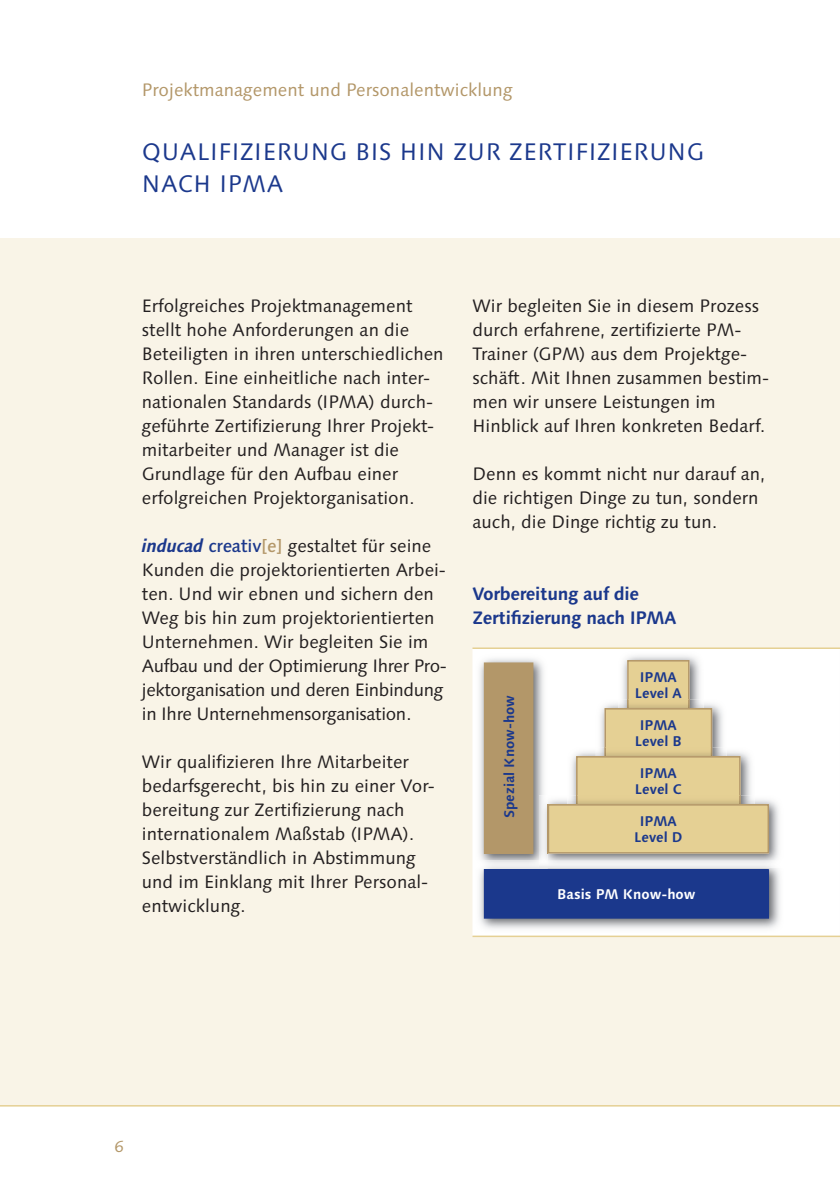
<style>
.page{position:relative;width:840px;height:1191px;background:#fff}
.page>*{position:absolute;margin:0;border:0;box-sizing:border-box;transform-origin:0 0}
.t1{font:24px/32px "Linotype Syntax";letter-spacing:.03em;color:#1b388c}
.t2{font:18px/24px "Linotype Syntax";color:#231f20}
.t3{font:700 18px/24px "Linotype Syntax";letter-spacing:-.02em;color:#1b388c}
.t4{font:18px "Linotype Syntax";color:#b39769}
.t5{font:16px "Linotype Syntax";color:#b39769}
.t6{font:700 14px/16px "Linotype Syntax";color:#1b388c;text-align:center}
.t7{font:700 14px "Linotype Syntax";color:#fff}
.s1{font-weight:700;font-style:italic;color:#1b388c}
.s2{font-weight:500;color:#1b388c}
.s3{font-weight:500;color:#b39769}
</style>
<div class="page">
<div style="left:0;top:238px;width:839px;height:868px;background:#f9f4e7"></div>
<hr style="left:0;top:1105px;width:839px;height:1px;background:#e5d094">
<div style="left:472px;top:649px;width:367px;height:286px;background:#fff"></div>
<img style="left:618px;top:651px;width:85px;height:9px">
<img style="left:547px;top:795px;width:235px;height:65px">
<svg style="left:547px;top:660px;width:221px;height:193px;background:#e9dbb6"></svg>
<img style="left:475px;top:654px;width:72px;height:206px">
<img style="left:547px;top:804px;width:1px;height:49px">
<div style="left:484px;top:663px;width:48px;height:190px;background:#b39769"></div>
<div style="left:483px;top:662px;width:50px;height:192px;border:2px solid #b39769"></div>
<img style="left:475px;top:868px;width:307px;height:65px">
<img style="left:475px;top:860px;width:307px;height:8px">
<svg style="left:538px;top:860px;width:9px;height:8px"></svg>
<div style="left:484px;top:870px;width:283px;height:48px;background:#1b388c"></div>
<div style="left:483px;top:869px;width:285px;height:49px;border:2px solid #1b388c"></div>
<hr style="left:472px;top:647px;width:367px;height:2px;background:#e5d094">
<hr style="left:472px;top:935px;width:367px;height:2px;background:#e5d094">
<p class="t4" style="left:142px;top:81px;width:372px">Projektmanagement und Personalentwicklung</p>
<h1 class="t1" style="left:142px;top:137px;width:563px">QUALIFIZIERUNG BIS HIN ZUR ZERTIFIZIERUNG<br>NACH IPMA</h1>
<p class="t2" style="left:142px;top:295px;width:303px">Erfolgreiches Projektmanagement stellt hohe Anforderungen an die Beteiligten in ihren unterschiedlichen Rollen. Eine einheitliche nach inter&shy;nationalen Standards (IPMA) durch&shy;geführte Zertifizierung Ihrer Projekt&shy;mitarbeiter und Manager ist die Grundlage für den Aufbau einer erfolgreichen Projektorganisation.</p>
<p class="t2" style="left:142px;top:535px;width:306px"><span class="s1">inducad</span> <span class="s2">creativ</span><span class="s3">[e]</span> gestaltet für seine Kunden die projektorientierten Arbei&shy;ten. Und wir ebnen und sichern den Weg bis hin zum projektorientierten Unternehmen. Wir begleiten Sie im Aufbau und der Optimierung Ihrer Pro&shy;jektorganisation und deren Einbindung in Ihre Unternehmensorganisation.</p>
<p class="t2" style="left:142px;top:751px;width:294px">Wir qualifizieren Ihre Mitarbeiter bedarfsgerecht, bis hin zu einer Vor&shy;bereitung zur Zerti fizierung nach internationalem Maßstab (IPMA).<br>Selbstverständlich in Abstimmung und im Einklang mit Ihrer Personal&shy;entwicklung.</p>
<p class="t2" style="left:472px;top:295px;width:298px">Wir begleiten Sie in diesem Prozess durch erfahrene, zertifizierte PM-Trainer (GPM) aus dem Projektge&shy;schäft. Mit Ihnen zusammen bestim&shy;men wir unsere Leistungen im Hinblick auf Ihren konkreten Bedarf.</p>
<p class="t2" style="left:472px;top:463px;width:294px">Denn es kommt nicht nur darauf an, die richtigen Dinge zu tun, sondern auch, die Dinge richtig zu tun.</p>
<p class="t3" style="left:472px;top:583px;width:205px">Vorbereitung auf die<br>Zertifizierung nach IPMA</p>
<p class="t6" style="left:501px;top:818px;width:125px;rotate:-90deg">Spezial Know-how</p>
<p class="t6" style="left:634px;top:670px;width:49px">IPMA<br>Level A</p>
<p class="t6" style="left:634px;top:718px;width:49px">IPMA<br>Level B</p>
<p class="t6" style="left:634px;top:766px;width:48px">IPMA<br>Level C</p>
<p class="t6" style="left:633px;top:814px;width:50px">IPMA<br>Level D</p>
<p class="t7" style="left:557px;top:887px;width:140px">Basis PM Know-how</p>
<p class="t5" style="left:114px;top:1139px;width:11px">6</p>
</div>
